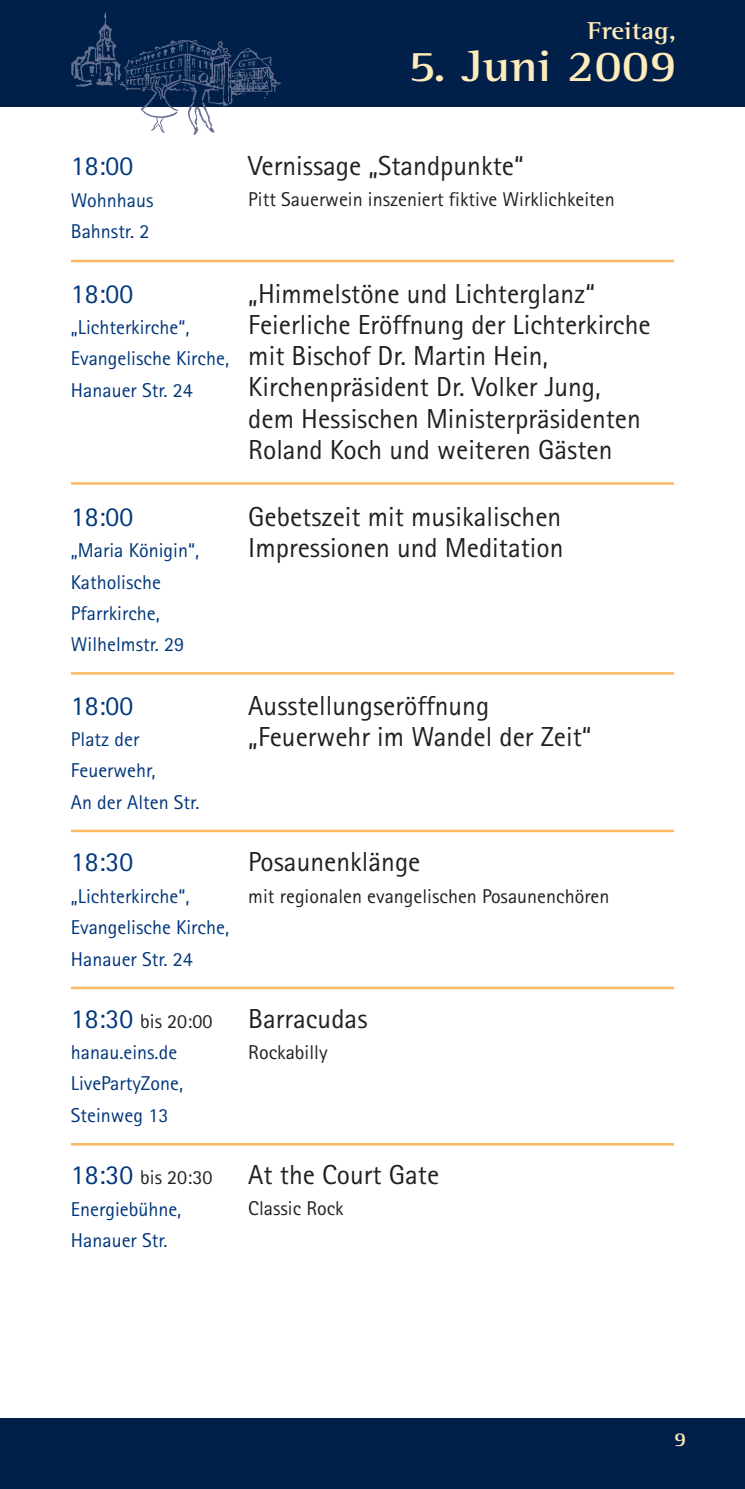
<style>
.page{position:relative;width:745px;height:1489px;background:#fff}
.page>*{position:absolute;margin:0;border:0;box-sizing:border-box;transform-origin:0 0}
.t1{font:700 45px "Rotis Semi Serif";color:#ffecbb;scale:1.1 1}
.t2{font:27.5px/31.2px "Rotis Sans Serif";color:#231f20}
.t3{font:27.5px "Rotis Sans Serif";color:#00367b}
.t4{font:700 25px "Rotis Semi Serif";color:#ffecbb;scale:1.1 1}
.t5{font:20px/31.2px "Rotis Sans Serif";color:#00367b}
.t6{font:20px "Rotis Sans Serif";color:#231f20}
.t7{font:700 20px "Rotis Semi Serif";color:#ffecbb;scale:1.1 1}
.s1{font-size:27.5px}
.s2{color:#231f20}
</style>
<div class="page">
<div style="left:0;top:0;width:744px;height:106px;background:#002049"></div>
<div style="left:0;top:1417px;width:744px;height:71px;background:#002049"></div>
<img style="left:39px;top:12px;width:255px;height:123px">
<hr style="left:71px;top:482px;width:602px;height:2px;background:#fcba62">
<hr style="left:71px;top:672px;width:602px;height:2px;background:#fcba62">
<hr style="left:71px;top:829px;width:602px;height:3px;background:#fcba62">
<hr style="left:71px;top:986px;width:602px;height:3px;background:#fcba62">
<hr style="left:71px;top:1142px;width:602px;height:3px;background:#fcba62">
<hr style="left:71px;top:260px;width:602px;height:2px;background:#fcba62">
<p class="t4" style="left:587px;top:21px;width:82px">Freitag,</p>
<h1 class="t1" style="left:408px;top:50px;width:245px">5. Juni 2009</h1>
<p class="t3" style="left:71px;top:156px;width:64px">18:00</p>
<p class="t5" style="left:71px;top:186px;width:84px">Wohnhaus<br>Bahnstr. 2</p>
<p class="t3" style="left:71px;top:283px;width:64px">18:00</p>
<p class="t5" style="left:71px;top:314px;width:159px">„Lichterkirche“,<br>Evangelische Kirche,<br>Hanauer Str. 24</p>
<p class="t3" style="left:71px;top:507px;width:64px">18:00</p>
<p class="t5" style="left:71px;top:537px;width:130px">„Maria Königin“,<br>Katholische<br>Pfarrkirche,<br>Wilhelmstr. 29</p>
<p class="t3" style="left:71px;top:695px;width:64px">18:00</p>
<p class="t5" style="left:71px;top:725px;width:130px">Platz der<br>Feuerwehr,<br>An der Alten Str.</p>
<p class="t3" style="left:71px;top:852px;width:64px">18:30</p>
<p class="t5" style="left:71px;top:882px;width:159px">„Lichterkirche“,<br>Evangelische Kirche,<br>Hanauer Str. 24</p>
<p class="t2" style="left:248px;top:153px;width:277px">Vernissage „Standpunkte“</p>
<p class="t6" style="left:248px;top:192px;width:368px">Pitt Sauerwein inszeniert fiktive Wirklichkeiten</p>
<p class="t2" style="left:248px;top:280px;width:403px">„Himmelstöne und Lichterglanz“ Feierliche Eröffnung der Lichterkirche mit Bischof Dr. Martin Hein, Kirchenpräsident Dr. Volker Jung, dem Hessischen Ministerpräsidenten Roland Koch und weiteren Gästen</p>
<p class="t2" style="left:248px;top:503px;width:316px">Gebetszeit mit musikalischen<br>Impressionen und Meditation</p>
<p class="t2" style="left:248px;top:692px;width:344px">Ausstellungseröffnung „Feuerwehr im Wandel der Zeit“</p>
<p class="t2" style="left:248px;top:849px;width:173px">Posaunenklänge</p>
<p class="t6" style="left:248px;top:888px;width:362px">mit regionalen evangelischen Posaunenchören</p>
<p class="t5" style="left:71px;top:1007px;width:143px"><span class="s1">18:30</span> <span class="s2">bis 20:00 </span>hanau.eins.de<br>LivePartyZone,<br>Steinweg 13</p>
<p class="t2" style="left:248px;top:1005px;width:121px">Barracudas</p>
<p class="t6" style="left:248px;top:1045px;width:81px">Rockabilly</p>
<p class="t5" style="left:71px;top:1163px;width:143px"><span class="s1">18:30</span> <span class="s2">bis 20:30<br></span>Energiebühne,<br>Hanauer Str.</p>
<p class="t2" style="left:248px;top:1161px;width:192px">At the Court Gate</p>
<p class="t6" style="left:248px;top:1201px;width:97px">Classic Rock</p>
<p class="t7" style="left:673px;top:1432px;width:13px">9</p>
</div>
